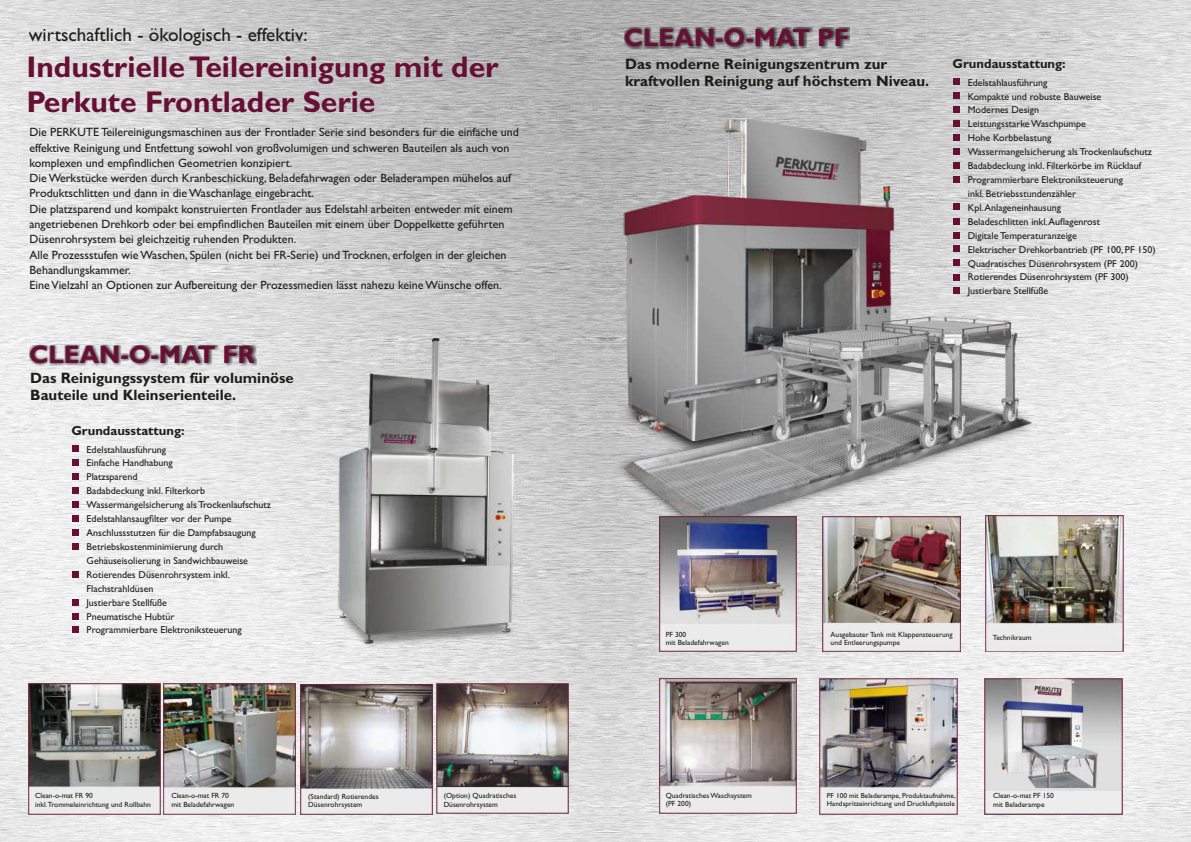
<style>
.page{position:relative;width:1191px;height:842px;background:#fff}
.page>*{position:absolute;margin:0;border:0;box-sizing:border-box;transform-origin:0 0}
.t1{font:700 30px/34.8px "Gill Sans";color:#670f34}
.t2{font:700 25px "Gill Sans";color:#670f34}
.t3{font:19.1px "Gill Sans";color:#1d1d1b}
.t4{font:700 15px/17.4px "Gill Sans";color:#1d1d1b}
.t5{font:700 13px "Gill Sans";color:#1d1d1b}
.t6{font:12px/15.3px "Gill Sans";color:#1d1d1b}
.t7{font:10px/13.9px "Gill Sans";color:#1d1d1b}
.t8{font:7.5px/8.7px "Gill Sans";color:#1d1d1b}
.t9{font:7.3px/8.5px "Gill Sans";color:#1d1d1b}
</style>
<div class="page">
<img style="left:0;top:0;width:1191px;height:842px">
<svg style="left:29px;top:345px;width:228px;height:21px;background:#9f9f9f"></svg>
<svg style="left:624px;top:28px;width:225px;height:21px;background:#797979"></svg>
<div style="left:72px;top:445px;width:7px;height:7px;background:#670f34"></div>
<div style="left:72px;top:473px;width:7px;height:7px;background:#670f34"></div>
<div style="left:72px;top:501px;width:7px;height:7px;background:#670f34"></div>
<div style="left:72px;top:529px;width:7px;height:7px;background:#670f34"></div>
<div style="left:72px;top:459px;width:7px;height:7px;background:#670f34"></div>
<div style="left:72px;top:487px;width:7px;height:7px;background:#670f34"></div>
<div style="left:72px;top:515px;width:7px;height:7px;background:#670f34"></div>
<div style="left:72px;top:571px;width:7px;height:7px;background:#670f34"></div>
<div style="left:72px;top:599px;width:7px;height:7px;background:#670f34"></div>
<div style="left:72px;top:613px;width:7px;height:6px;background:#670f34"></div>
<div style="left:72px;top:626px;width:7px;height:7px;background:#670f34"></div>
<div style="left:72px;top:543px;width:7px;height:7px;background:#670f34"></div>
<img style="left:28px;top:684px;width:133px;height:130px">
<img style="left:436px;top:684px;width:132px;height:130px">
<img style="left:300px;top:684px;width:132px;height:130px">
<div style="left:953px;top:78px;width:7px;height:7px;background:#670f34"></div>
<div style="left:953px;top:106px;width:7px;height:7px;background:#670f34"></div>
<div style="left:953px;top:92px;width:7px;height:7px;background:#670f34"></div>
<img style="left:337px;top:339px;width:181px;height:310px">
<img style="left:164px;top:684px;width:132px;height:130px">
<img style="left:612px;top:120px;width:424px;height:417px">
<img style="left:659px;top:678px;width:137px;height:136px">
<img style="left:819px;top:679px;width:138px;height:136px">
<img style="left:659px;top:516px;width:137px;height:136px">
<img style="left:822px;top:516px;width:138px;height:136px">
<img style="left:985px;top:516px;width:138px;height:136px">
<img style="left:985px;top:678px;width:137px;height:136px">
<h3 class="t3" style="left:29px;top:28px;width:280px">wirtschaftlich - ökologisch - effektiv:</h3>
<h1 class="t1" style="left:26px;top:53px;width:474px">Industrielle Teilereinigung mit der<br>Perkute Frontlader Serie</h1>
<p class="t6" style="left:29px;top:126px;width:491px">Die PERKUTE Teilereinigungsmaschinen aus der Frontlader Serie sind besonders für die einfache und effektive Reinigung und Entfettung sowohl von großvolumigen und schweren Bauteilen als auch von komplexen und empfindlichen Geometrien konzipiert.<br>Die Werkstücke werden durch Kranbeschickung, Beladefahrwagen oder Beladerampen mühelos auf Produktschlitten und dann in die Waschanlage eingebracht.<br>Die platzsparend und kompakt konstruierten Frontlader aus Edelstahl arbeiten entweder mit einem angetriebenen Drehkorb oder bei empfindlichen Bauteilen mit einem über Doppelkette geführten Düsenrohrsystem bei gleichzeitig ruhenden Produkten.<br>Alle Prozessstufen wie Waschen, Spülen (nicht bei FR-Serie) und Trocknen, erfolgen in der gleichen Behandlungskammer.<br>Eine Vielzahl an Optionen zur Aufbereitung der Prozessmedien lässt nahezu keine Wünsche offen.</p>
<h2 class="t2" style="left:29px;top:346px;width:227px">CLEAN-O-MAT FR</h2>
<h3 class="t4" style="left:30px;top:371px;width:265px">Das Reinigungssystem für voluminöse<br>Bauteile und Kleinserienteile.</h3>
<h3 class="t5" style="left:71px;top:426px;width:115px">Grundausstattung:</h3>
<p class="t7" style="left:87px;top:443px;width:186px">Edelstahlausführung<br>Einfache Handhabung<br>Platzsparend<br>Badabdeckung inkl. Filterkorb<br>Wassermangelsicherung als Trockenlaufschutz<br>Edelstahlansaugfilter vor der Pumpe<br>Anschlussstutzen für die Dampfabsaugung<br>Betriebskostenminimierung durch<br>Gehäuseisolierung in Sandwichbauweise<br>Rotierendes Düsenrohrsystem inkl.<br>Flachstrahldüsen<br>Justierbare Stellfüße<br>Pneumatische Hubtür<br>Programmierbare Elektroniksteuerung</p>
<h2 class="t2" style="left:624px;top:29px;width:226px">CLEAN-O-MAT PF</h2>
<h3 class="t4" style="left:625px;top:56px;width:306px">Das moderne Reinigungszentrum zur kraftvollen Reinigung auf höchstem Niveau.</h3>
<h3 class="t5" style="left:952px;top:59px;width:115px">Grundausstattung:</h3>
<p class="t7" style="left:967px;top:76px;width:189px">Edelstahlausführung<br>Kompakte und robuste Bauweise<br>Modernes Design<br>Leistungsstarke Waschpumpe<br>Hohe Korbbelastung<br>Wassermangelsicherung als Trockenlaufschutz<br>Badabdeckung inkl. Filterkörbe im Rücklauf<br>Programmierbare Elektroniksteuerung<br>inkl. Betriebsstundenzähler<br>Kpl.Anlageneinhausung<br>Beladeschlitten inkl.Auflagenrost<br>Digitale Temperaturanzeige<br>Elektrischer Drehkorbantrieb (PF 100, PF 150)<br>Quadratisches Düsenrohrsystem (PF 200)<br>Rotierendes Düsenrohrsystem (PF 300)<br>Justierbare Stellfüße</p>
<p class="t8" style="left:665px;top:630px;width:65px">PF 300<br>mit Beladefahrwagen</p>
<p class="t8" style="left:830px;top:630px;width:124px">Ausgebauter Tank mit Klappensteuerung und Entleerungspumpe</p>
<p class="t8" style="left:993px;top:634px;width:40px">Technikraum</p>
<p class="t8" style="left:171px;top:792px;width:65px">Clean-o-mat FR 70 mit Beladefahrwagen</p>
<p class="t8" style="left:665px;top:792px;width:88px">Quadratisches Waschsystem (PF 200)</p>
<p class="t9" style="left:827px;top:792px;width:130px">PF 100 mit Beladerampe, Produktaufnahme,<br>Handspritzeinrichtung und Druckluftpistole</p>
<p class="t8" style="left:35px;top:792px;width:117px">Clean-o-mat FR 90 inkl.Trommeleinrichtung und Rollbahn</p>
<p class="t8" style="left:308px;top:793px;width:72px;line-height:7.7px">(Standard) Rotierendes<br>Düsenrohrsystem</p>
<p class="t8" style="left:444px;top:793px;width:74px;line-height:8.3px">(Option) Quadratisches<br>Düsenrohrsystem</p>
<p class="t8" style="left:993px;top:792px;width:62px">Clean-o-mat PF 150 mit Beladerampe</p>
</div>
